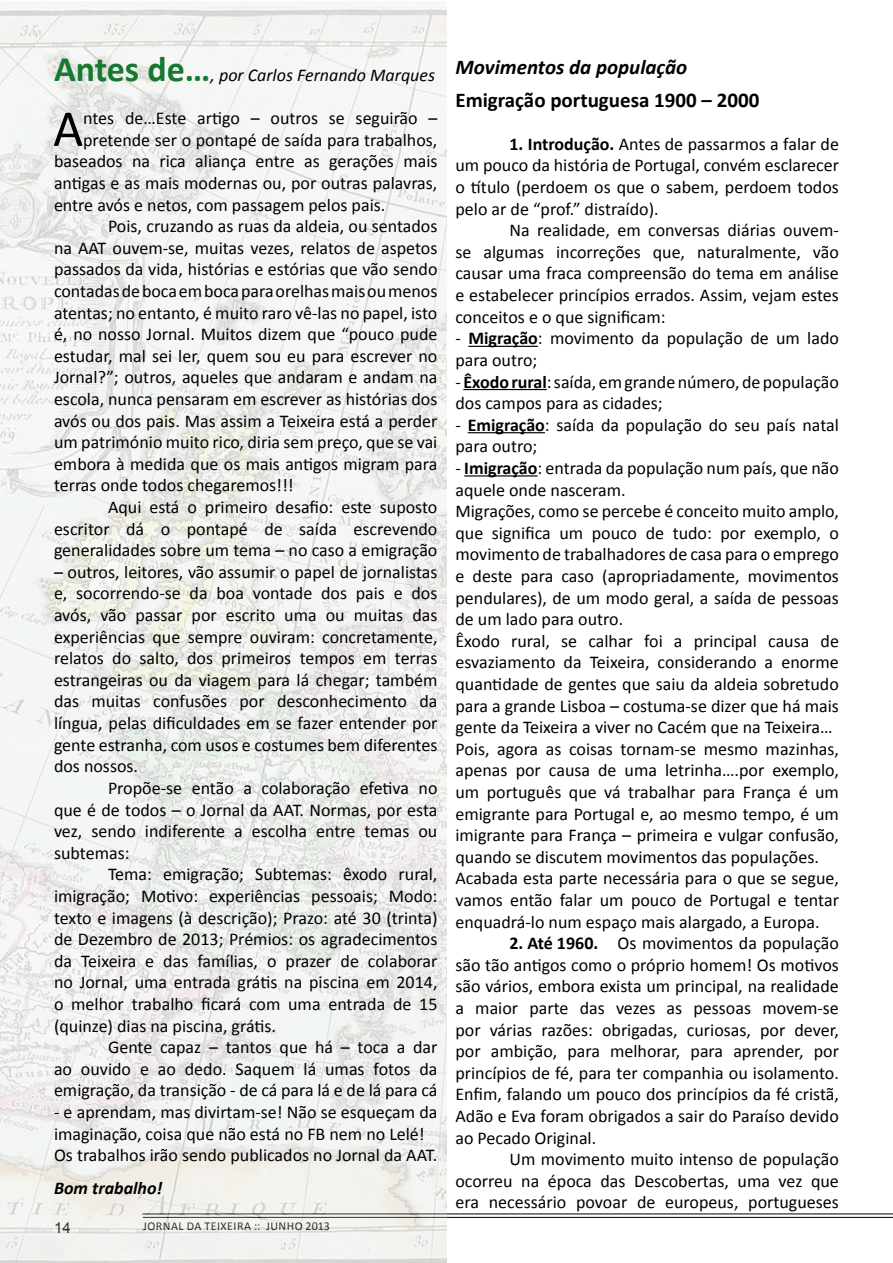
<style>
.page{position:relative;width:893px;height:1263px;background:#fff}
.page>*{position:absolute;margin:0;border:0;box-sizing:border-box;transform-origin:0 0}
.t1{font:52.05px "Calibri";color:#000}
.t2{font:700 21px "Calibri";color:#000}
.t3{font:italic 700 21px "Calibri";color:#000}
.t4{font:18px/21.6px "Calibri";color:#000;text-align:justify}
.t5{font:italic 18px "Calibri";color:#000}
.t6{font:italic 700 18px "Calibri";color:#000}
.t7{font:15px "Arial";color:#000}
.t8{font:12px "Calibri";letter-spacing:.04em;color:#000}
.s1{font-weight:700;font-style:normal;font-size:36px;color:#17782f}
.s2{font-weight:700}
</style>
<div class="page">
<hr style="left:142px;top:1213px;width:751px;height:1px;background:#000">
<hr style="left:143px;top:1217px;width:750px;height:1px;background:#000">
<img style="left:0;top:1px;width:446px;height:1262px">
<hr style="left:468px;top:346px;width:70px;height:1px;background:#000">
<hr style="left:463px;top:389px;width:84px;height:1px;background:#000">
<hr style="left:468px;top:432px;width:77px;height:1px;background:#000">
<hr style="left:464px;top:475px;width:74px;height:1px;background:#000">
<p class="t5" style="left:54px;top:63px;width:383px"><span class="s1">Antes de…</span>, por Carlos Fernando Marques</p>
<h1 class="t1" style="left:53px;top:96px;width:30px">A</h1>
<p class="t4" style="left:83px;top:107px;width:356px">ntes de…Este artigo – outros se seguirão –</p>
<p class="t4" style="left:83px;top:129px;width:356px">pretende ser o pontapé de saída para trabalhos,</p>
<p class="t4" style="left:54px;top:151px;width:385px">baseados na rica aliança entre as gerações mais</p>
<p class="t4" style="left:54px;top:172px;width:385px">antigas e as mais modernas ou, por outras palavras,</p>
<p class="t4" style="left:54px;top:194px;width:333px">entre avós e netos, com passagem pelos pais.</p>
<p class="t4" style="left:108px;top:215px;width:331px">Pois, cruzando as ruas da aldeia, ou sentados</p>
<p class="t4" style="left:54px;top:237px;width:385px">na AAT ouvem-se, muitas vezes, relatos de aspetos</p>
<p class="t4" style="left:54px;top:259px;width:385px">passados da vida, histórias e estórias que vão sendo</p>
<p class="t4" style="left:54px;top:280px;width:385px">contadas de boca em boca para orelhas mais ou menos</p>
<p class="t4" style="left:54px;top:302px;width:385px">atentas; no entanto, é muito raro vê-las no papel, isto</p>
<p class="t4" style="left:54px;top:323px;width:385px">é, no nosso Jornal. Muitos dizem que “pouco pude</p>
<p class="t4" style="left:54px;top:345px;width:385px">estudar, mal sei ler, quem sou eu para escrever no</p>
<p class="t4" style="left:54px;top:367px;width:385px">Jornal?”; outros, aqueles que andaram e andam na</p>
<p class="t4" style="left:54px;top:388px;width:385px">escola, nunca pensaram em escrever as histórias dos</p>
<p class="t4" style="left:54px;top:410px;width:385px">avós ou dos pais. Mas assim a Teixeira está a perder</p>
<p class="t4" style="left:54px;top:431px;width:385px">um património muito rico, diria sem preço, que se vai</p>
<p class="t4" style="left:54px;top:453px;width:385px">embora à medida que os mais antigos migram para</p>
<p class="t4" style="left:54px;top:475px;width:241px">terras onde todos chegaremos!!!</p>
<p class="t4" style="left:108px;top:496px;width:331px">Aqui está o primeiro desafio: este suposto</p>
<p class="t4" style="left:54px;top:518px;width:385px">escritor dá o pontapé de saída escrevendo</p>
<p class="t4" style="left:54px;top:539px;width:385px">generalidades sobre um tema – no caso a emigração</p>
<p class="t4" style="left:54px;top:561px;width:385px">– outros, leitores, vão assumir o papel de jornalistas e, socorrendo-se da boa vontade dos pais e dos avós, vão passar por escrito uma ou muitas das experiências que sempre ouviram: concretamente, relatos do salto, dos primeiros tempos em terras estrangeiras ou da viagem para lá chegar; também das muitas confusões por desconhecimento da língua, pelas dificuldades em se fazer entender por gente estranha, com usos e costumes bem diferentes dos nossos.</p>
<p class="t4" style="left:54px;top:777px;width:385px;text-indent:54px">Propõe-se então a colaboração efetiva no que é de todos – o Jornal da AAT. Normas, por esta vez, sendo indiferente a escolha entre temas ou subtemas:</p>
<p class="t4" style="left:54px;top:863px;width:385px;text-indent:54px">Tema: emigração; Subtemas: êxodo rural, imigração; Motivo: experiências pessoais; Modo: texto e imagens (à descrição); Prazo: até 30 (trinta) de Dezembro de 2013; Prémios: os agradecimentos da Teixeira e das famílias, o prazer de colaborar no Jornal, uma entrada grátis na piscina em 2014, o melhor trabalho ficará com uma entrada de 15 (quinze) dias na piscina, grátis.</p>
<p class="t4" style="left:54px;top:1036px;width:385px;text-indent:54px">Gente capaz – tantos que há – toca a dar ao ouvido e ao dedo. Saquem lá umas fotos da emigração, da transição - de cá para lá e de lá para cá</p>
<p class="t4" style="left:54px;top:1101px;width:385px;text-align:left">- e aprendam, mas divirtam-se! Não se esqueçam da imaginação, coisa que não está no FB nem no Lelé!<br>Os trabalhos irão sendo publicados no Jornal da AAT.</p>
<p class="t6" style="left:54px;top:1176px;width:110px">Bom trabalho!</p>
<p class="t7" style="left:54px;top:1218px;width:18px">14</p>
<p class="t8" style="left:143px;top:1218px;width:188px">Jornal da Teixeira :: JUN HO 2013</p>
<p class="t3" style="left:455px;top:54px;width:233px">Movimentos da população</p>
<p class="t2" style="left:455px;top:86px;width:305px">Emigração portuguesa 1900 – 2000</p>
<p class="t4" style="left:455px;top:133px;width:385px;text-align:left;text-indent:54px"><span class="s2">1. Introdução.</span> Antes de passarmos a falar de um pouco da história de Portugal, convém esclarecer o título (perdoem os que o sabem, perdoem todos pelo ar de “prof.” distraído).<br>N</p>
<p class="t4" style="left:455px;top:220px;width:385px;text-indent:66px">a realidade, em conversas diárias ouvem&shy;se algumas incorreções que, naturalmente, vão causar uma fraca compreensão do tema em análise e estabelecer princípios errados. Assim, vejam estes conceitos e o que significam:</p>
<p class="t4" style="left:455px;top:328px;width:385px">- <span class="s2">Migração</span>: movimento da população de um lado para outro;</p>
<p class="t4" style="left:455px;top:371px;width:385px">- <span class="s2">Êxodo rural</span>: saída, em grande número, de população dos campos para as cidades;</p>
<p class="t4" style="left:455px;top:414px;width:385px">- <span class="s2">Emigração</span>: saída da população do seu país natal para outro;</p>
<p class="t4" style="left:455px;top:457px;width:385px;text-align:left">- <span class="s2">Imigração</span>: entrada da população num país, que não aquele onde nasceram.<br>Migrações, como se percebe é conceito muito amplo, que significa um pouco de tudo: por exemplo, o movimento de trabalhadores de casa para o emprego e deste para caso (apropriadamente, movimentos pendulares), de um modo geral, a saída de pessoas de um lado para outro.<br>Êxodo rural, se calhar foi a principal causa de esvaziamento da Teixeira, considerando a enorme quantidade de gentes que saiu da aldeia sobretudo para a grande Lisboa – costuma-se dizer que há mais gente da Teixeira a viver no Cacém que na Teixeira… Pois, agora as coisas tornam-se mesmo mazinhas, apenas por causa de uma letrinha….por exemplo, um português que vá trabalhar para França é um emigrante para Portugal e, ao mesmo tempo, é um imigrante para França – primeira e vulgar confusão, quando se discutem movimentos das populações.<br>Acabada esta parte necessária para o que se segue, vamos então falar um pouco de Portugal e tentar enquadrá-lo num espaço mais alargado, a Europa.</p>
<p class="t4" style="left:455px;top:932px;width:385px;text-indent:54px"><span class="s2">2. Até 1960.</span> Os movimentos da população são tão antigos como o próprio homem! Os motivos são vários, embora exista um principal, na realidade a maior parte das vezes as pessoas movem-se por várias razões: obrigadas, curiosas, por dever, por ambição, para melhorar, para aprender, por princípios de fé, para ter companhia ou isolamento.<br>Enfim, falando um pouco dos princípios da fé cristã, Adão e Eva foram obrigados a sair do Paraíso devido ao Pecado Original.</p>
<p class="t4" style="left:455px;top:1148px;width:385px;text-indent:54px">Um movimento muito intenso de população ocorreu na época das Descobertas, uma vez que era necessário povoar de europeus, portugueses</p>
</div>
